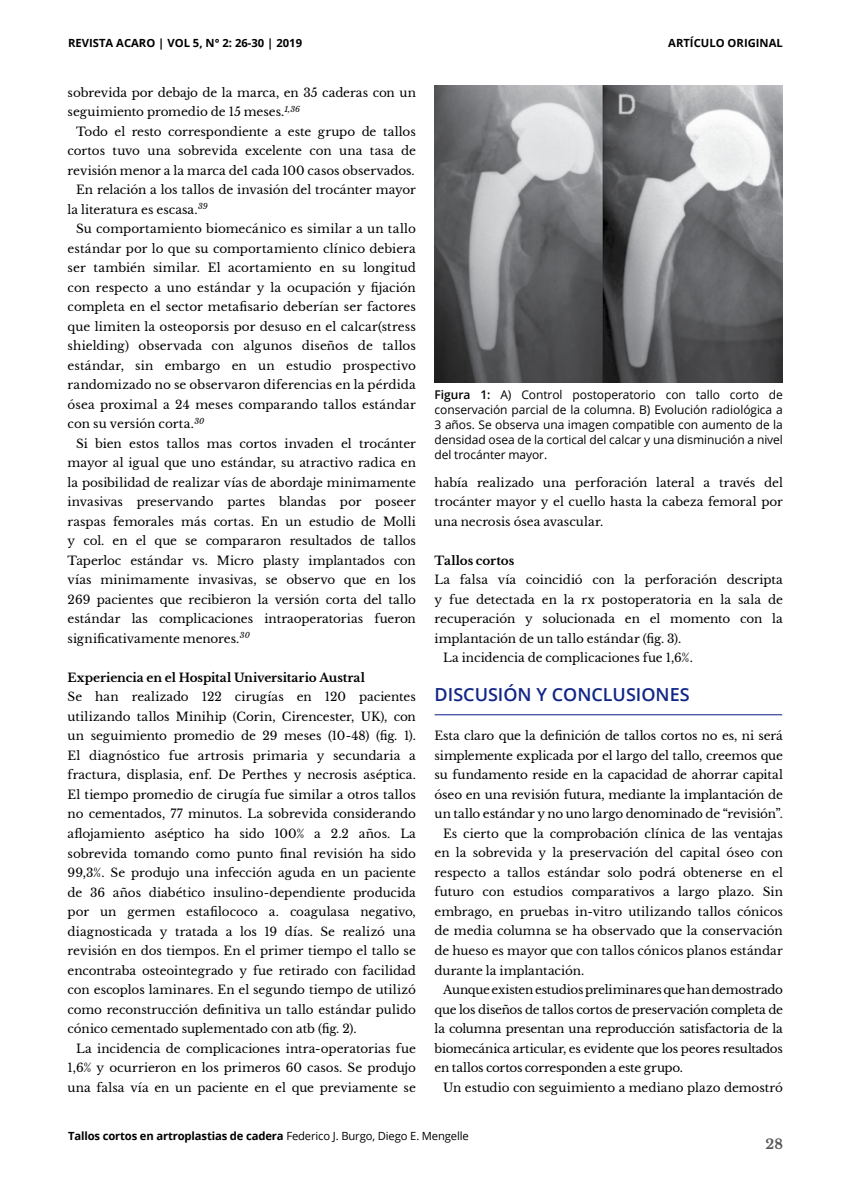
<style>
.page{position:relative;width:851px;height:1191px;background:#fff}
.page>*{position:absolute;margin:0;border:0;box-sizing:border-box;transform-origin:0 0}
.t1{font:600 18px "Open Sans";color:#122687}
.t2{font:700 13.5px "Libre Baskerville";color:#575757}
.t3{font:12px/19.5px "Libre Baskerville";letter-spacing:-.005em;color:#000;text-align:justify}
.t4{font:12px/15px "Open Sans";letter-spacing:-.005em;color:#000;text-align:justify}
.t5{font:12px "Libre Baskerville";letter-spacing:-.025em;color:#000}
.t6{font:700 12px "Libre Baskerville";letter-spacing:-.01em;color:#000}
.t7{font:12px "Libre Baskerville";letter-spacing:-.03em;color:#000}
.t8{font:700 11.25px "Open Sans";color:#000}
.s1{font-weight:600}
.s2{font-weight:400}
</style>
<div class="page">
<hr style="left:434px;top:714px;width:348px;height:1px;background:#122687">
<img style="left:434px;top:85px;width:348px;height:298px">
<p class="t8" style="left:68px;top:34px;width:235px">REVISTA ACARO | VOL 5, N° 2: 26-30 | 2019</p>
<p class="t8" style="left:668px;top:34px;width:116px">ARTÍCULO ORIGINAL</p>
<p class="t3" style="left:68px;top:83px;width:350px">sobrevida por debajo de la marca, en 35 caderas con un seguimiento promedio de 15 meses.<sup>1,36</sup></p>
<p class="t3" style="left:76px;top:122px;width:341px">Todo el resto correspondiente a este grupo de tallos</p>
<p class="t3" style="left:68px;top:141px;width:350px">cortos tuvo una sobrevida excelente con una tasa de</p>
<p class="t3" style="left:68px;top:161px;width:348px">revisión menor a la marca de1 cada 100 casos observados.</p>
<p class="t3" style="left:76px;top:180px;width:341px">En relación a los tallos de invasión del trocánter mayor</p>
<p class="t3" style="left:68px;top:200px;width:142px">la literatura es escasa.<sup>39</sup></p>
<p class="t3" style="left:76px;top:219px;width:341px">Su comportamiento biomecánico es similar a un tallo</p>
<p class="t3" style="left:68px;top:239px;width:350px">estándar por lo que su comportamiento clínico debiera</p>
<p class="t3" style="left:68px;top:258px;width:350px">ser también similar. El acortamiento en su longitud</p>
<p class="t3" style="left:68px;top:278px;width:350px">con respecto a uno estándar y la ocupación y fijación</p>
<p class="t3" style="left:68px;top:297px;width:350px">completa en el sector metafisario deberían ser factores</p>
<p class="t3" style="left:68px;top:317px;width:350px">que limiten la osteoporsis por desuso en el calcar(stress</p>
<p class="t3" style="left:68px;top:336px;width:350px">shielding) observada con algunos diseños de tallos</p>
<p class="t3" style="left:68px;top:356px;width:350px">estándar, sin embargo en un estudio prospectivo</p>
<p class="t3" style="left:68px;top:375px;width:350px">randomizado no se observaron diferencias en la pérdida</p>
<p class="t3" style="left:68px;top:395px;width:349px">ósea proximal a 24 meses comparando tallos estándar</p>
<p class="t3" style="left:68px;top:414px;width:138px">con su versión corta.<sup>30</sup></p>
<p class="t3" style="left:76px;top:434px;width:341px">Si bien estos tallos mas cortos invaden el trocánter</p>
<p class="t3" style="left:68px;top:453px;width:350px">mayor al igual que uno estándar, su atractivo radica en</p>
<p class="t3" style="left:68px;top:473px;width:350px">la posibilidad de realizar vías de abordaje minimamente</p>
<p class="t3" style="left:68px;top:492px;width:350px">invasivas preservando partes blandas por poseer</p>
<p class="t3" style="left:68px;top:512px;width:349px">raspas femorales más cortas. En un estudio de Molli</p>
<p class="t3" style="left:68px;top:531px;width:350px">y col. en el que se compararon resultados de tallos</p>
<p class="t3" style="left:68px;top:551px;width:349px">Taperloc estándar vs. Micro plasty implantados con</p>
<p class="t3" style="left:68px;top:570px;width:350px">vías minimamente invasivas, se observo que en los</p>
<p class="t3" style="left:68px;top:590px;width:350px">269 pacientes que recibieron la versión corta del tallo</p>
<p class="t3" style="left:68px;top:609px;width:350px">estándar las complicaciones intraoperatorias fueron</p>
<p class="t3" style="left:68px;top:629px;width:184px">significativamente menores.<sup>30</sup></p>
<p class="t6" style="left:68px;top:670px;width:299px">Experiencia en el Hospital Universitario Austral</p>
<p class="t3" style="left:68px;top:687px;width:350px">Se han realizado 122 cirugías en 120 pacientes utilizando tallos Minihip (Corin, Cirencester, UK), con un seguimiento promedio de 29 meses (10-48) (fig. 1).<br>El diagnóstico fue artrosis primaria y secundaria a fractura, displasia, enf. De Perthes y necrosis aséptica.<br>El tiempo promedio de cirugía fue similar a otros tallos no cementados, 77 minutos. La sobrevida considerando aflojamiento aséptico ha sido 100% a 2.2 años. La sobrevida tomando como punto final revisión ha sido 99,3%. Se produjo una infección aguda en un paciente de 36 años diabético insulino-dependiente producida por un germen estafilococo a. coagulasa negativo, diagnosticada y tratada a los 19 días. Se realizó una revisión en dos tiempos. En el primer tiempo el tallo se encontraba osteointegrado y fue retirado con facilidad con escoplos laminares. En el segundo tiempo de utilizó como reconstrucción definitiva un tallo estándar pulido cónico cementado suplementado con atb (fig. 2).</p>
<p class="t3" style="left:68px;top:1038px;width:350px;text-indent:9px">La incidencia de complicaciones intra-operatorias fue 1,6% y ocurrieron en los primeros 60 casos. Se produjo una falsa vía en un paciente en el que previamente se</p>
<p class="t4" style="left:434px;top:387px;width:350px"><span class="s1">Figura 1:</span> A) Control postoperatorio con tallo corto de conservación parcial de la columna. B) Evolución radiológica a 3 años. Se observa una imagen compatible con aumento de la densidad osea de la cortical del calcar y una disminución a nivel del trocánter mayor.</p>
<p class="t3" style="left:434px;top:473px;width:350px">había realizado una perforación lateral a través del trocánter mayor y el cuello hasta la cabeza femoral por una necrosis ósea avascular.</p>
<p class="t6" style="left:434px;top:553px;width:81px">Tallos cortos</p>
<p class="t3" style="left:434px;top:570px;width:350px">La falsa vía coincidió con la perforación descripta</p>
<p class="t3" style="left:434px;top:590px;width:350px">y fue detectada en la rx postoperatoria en la sala de</p>
<p class="t3" style="left:434px;top:609px;width:350px">recuperación y solucionada en el momento con la</p>
<p class="t3" style="left:434px;top:629px;width:248px">implantación de un tallo estándar (fig. 3).</p>
<p class="t3" style="left:443px;top:648px;width:251px">La incidencia de complicaciones fue 1,6%.</p>
<h1 class="t1" style="left:434px;top:682px;width:256px">DISCUSIÓN Y CONCLUSIONES</h1>
<p class="t3" style="left:434px;top:726px;width:350px">Esta claro que la definición de tallos cortos no es, ni será</p>
<p class="t3" style="left:434px;top:746px;width:350px">simplemente explicada por el largo del tallo, creemos que</p>
<p class="t3" style="left:434px;top:765px;width:350px">su fundamento reside en la capacidad de ahorrar capital</p>
<p class="t3" style="left:434px;top:785px;width:350px">óseo en una revisión futura, mediante la implantación de</p>
<p class="t3" style="left:434px;top:804px;width:350px">un tallo estándar y no uno largo denominado de “revisión”.</p>
<p class="t3" style="left:443px;top:824px;width:341px">Es cierto que la comprobación clínica de las ventajas</p>
<p class="t3" style="left:434px;top:843px;width:350px">en la sobrevida y la preservación del capital óseo con</p>
<p class="t3" style="left:434px;top:863px;width:350px">respecto a tallos estándar solo podrá obtenerse en el</p>
<p class="t3" style="left:434px;top:882px;width:350px">futuro con estudios comparativos a largo plazo. Sin</p>
<p class="t3" style="left:434px;top:902px;width:350px">embrago, en pruebas in-vitro utilizando tallos cónicos</p>
<p class="t3" style="left:434px;top:921px;width:350px">de media columna se ha observado que la conservación</p>
<p class="t3" style="left:434px;top:941px;width:350px">de hueso es mayor que con tallos cónicos planos estándar</p>
<p class="t3" style="left:434px;top:960px;width:151px">durante la implantación.</p>
<p class="t5" style="left:443px;top:982px;width:341px">Aunque existen estudios preliminares que han demostrado</p>
<p class="t7" style="left:434px;top:1002px;width:350px">que los diseños de tallos cortos de preservación completa de</p>
<p class="t5" style="left:434px;top:1021px;width:350px">la columna presentan una reproducción satisfactoria de la</p>
<p class="t5" style="left:434px;top:1041px;width:350px">biomecánica articular, es evidente que los peores resultados</p>
<p class="t5" style="left:434px;top:1060px;width:250px">en tallos cortos corresponden a este grupo.</p>
<p class="t3" style="left:443px;top:1077px;width:341px">Un estudio con seguimiento a mediano plazo demostró</p>
<p class="t8" style="left:68px;top:1128px;width:402px">Tallos cortos en artroplastias de cadera <span class="s2">Federico J. Burgo, Diego E. Mengelle</span></p>
<p class="t2" style="left:765px;top:1136px;width:19px">28</p>
</div>
